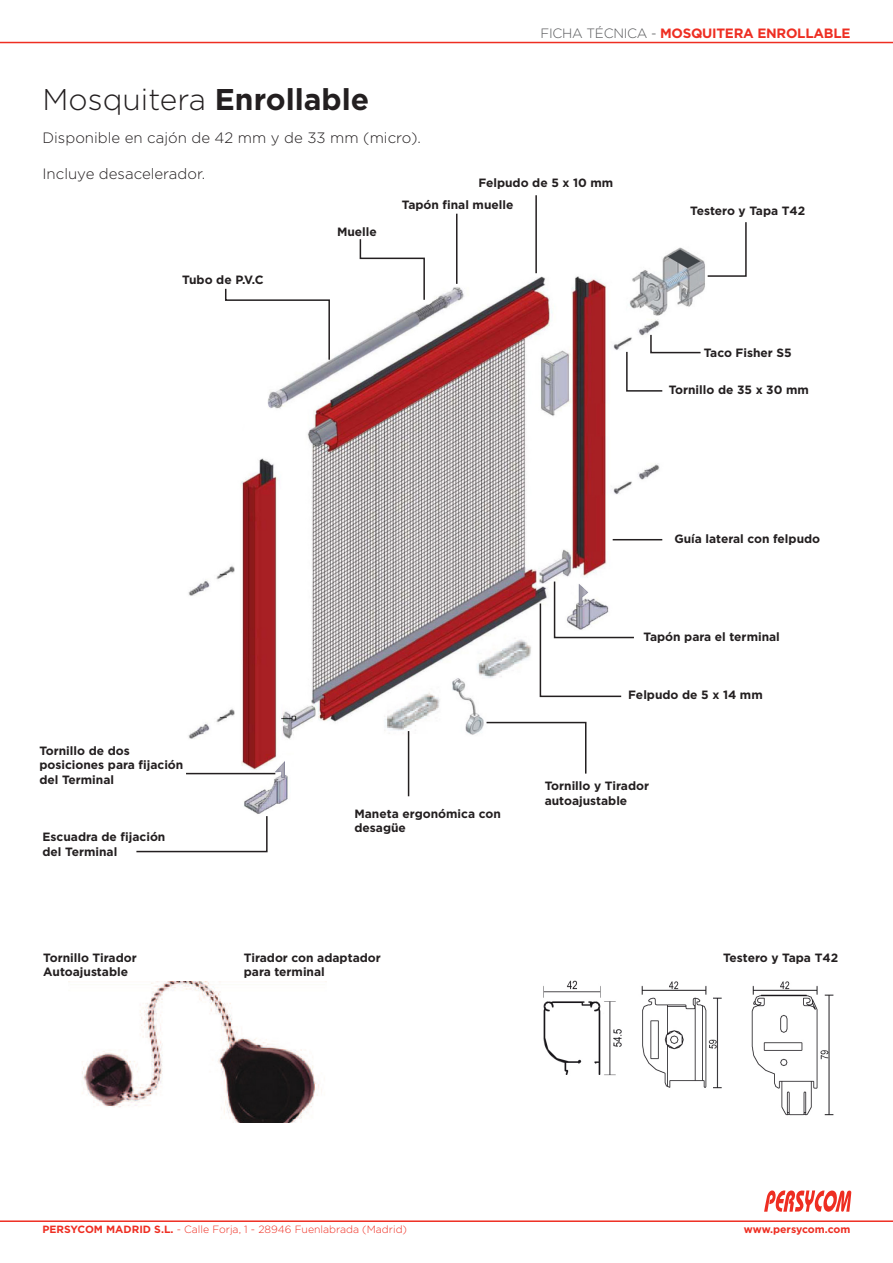
<style>
.page{position:relative;width:893px;height:1263px;background:#fff}
.page>*{position:absolute;margin:0;border:0;box-sizing:border-box;transform-origin:0 0}
.t1{font:300 30px "Gotham";color:#231f20}
.t2{font:300 15px "Gotham";color:#231f20}
.t3{font:700 13.5px "Gotham";letter-spacing:-.02em;color:#ee2e22}
.t4{font:700 12px/14.4px "Gotham";color:#231f20}
.t5{font:300 10.5px "Gotham";color:#ee2e22}
.t6{font:700 10.5px "Gotham";letter-spacing:-.01em;color:#ee2e22}
.s1{font-weight:700}
.s2{font-weight:300;color:#57585a}
</style>
<div class="page">
<img style="left:186px;top:213px;width:519px;height:601px">
<svg style="left:359px;top:238px;width:67px;height:63px"></svg>
<svg style="left:224px;top:287px;width:107px;height:74px"></svg>
<hr style="left:456px;top:214px;width:1px;height:70px;background:#231f20">
<hr style="left:535px;top:195px;width:2px;height:78px;background:#231f20">
<svg style="left:707px;top:222px;width:40px;height:55px"></svg>
<svg style="left:625px;top:333px;width:77px;height:59px"></svg>
<hr style="left:613px;top:539px;width:49px;height:1px;background:#231f20">
<svg style="left:539px;top:580px;width:96px;height:118px"></svg>
<svg style="left:485px;top:721px;width:102px;height:54px"></svg>
<hr style="left:408px;top:731px;width:1px;height:65px;background:#231f20">
<svg style="left:136px;top:816px;width:132px;height:37px"></svg>
<hr style="left:186px;top:773px;width:89px;height:1px;background:#231f20">
<img style="left:543px;top:980px;width:291px;height:136px">
<img style="left:68px;top:981px;width:258px;height:142px">
<hr style="left:0;top:42px;width:893px;height:1px;background:#ee2e22">
<hr style="left:0;top:1220px;width:893px;height:2px;background:#ee2e22">
<svg style="left:764px;top:1190px;width:87px;height:22px"></svg>
<p class="t1" style="left:43px;top:83px;width:328px">Mosquitera <span class="s1">Enrollable</span></p>
<p class="t2" style="left:43px;top:130px;width:380px">Disponible en cajón de 42 mm y de 33 mm (micro).</p>
<p class="t2" style="left:43px;top:166px;width:164px">Incluye desacelerador.</p>
<p class="t3" style="left:541px;top:25px;width:311px"><span class="s2">FICHA TÉCNICA -</span> MOSQUITERA ENROLLABLE</p>
<p class="t4" style="left:478px;top:176px;width:136px">Felpudo de 5 x 10 mm</p>
<p class="t4" style="left:182px;top:272px;width:83px">Tubo de P.V.C</p>
<p class="t4" style="left:337px;top:224px;width:41px">Muelle</p>
<p class="t4" style="left:402px;top:197px;width:113px">Tapón final muelle</p>
<p class="t4" style="left:690px;top:204px;width:117px">Testero y Tapa T42</p>
<p class="t4" style="left:704px;top:345px;width:90px">Taco Fisher S5</p>
<p class="t4" style="left:669px;top:382px;width:142px">Tornillo de 35 x 30 mm</p>
<p class="t4" style="left:39px;top:743px;width:146px">Tornillo de dos posiciones para fijación del Terminal</p>
<p class="t4" style="left:43px;top:830px;width:124px">Escuadra de fijación del Terminal</p>
<p class="t4" style="left:43px;top:950px;width:95px">Tornillo Tirador</p>
<p class="t4" style="left:43px;top:964px;width:86px">Autoajustable</p>
<p class="t4" style="left:354px;top:806px;width:148px">Maneta ergonómica con desagüe</p>
<p class="t4" style="left:674px;top:531px;width:147px">Guía lateral con felpudo</p>
<p class="t4" style="left:643px;top:629px;width:138px">Tapón para el terminal</p>
<p class="t4" style="left:628px;top:687px;width:136px">Felpudo de 5 x 14 mm</p>
<p class="t4" style="left:545px;top:779px;width:106px">Tornillo y Tirador autoajustable</p>
<p class="t4" style="left:244px;top:950px;width:139px">Tirador con adaptador</p>
<p class="t4" style="left:244px;top:964px;width:83px">para terminal</p>
<p class="t4" style="left:723px;top:950px;width:117px">Testero y Tapa T42</p>
<p class="t5" style="left:43px;top:1224px;width:366px"><span class="s1">PERSYCOM MADRID S.L.</span> - Calle Forja, 1 - 28946 Fuenlabrada (Madrid)</p>
<p class="t6" style="left:744px;top:1224px;width:108px">www.persycom.com</p>
</div>
